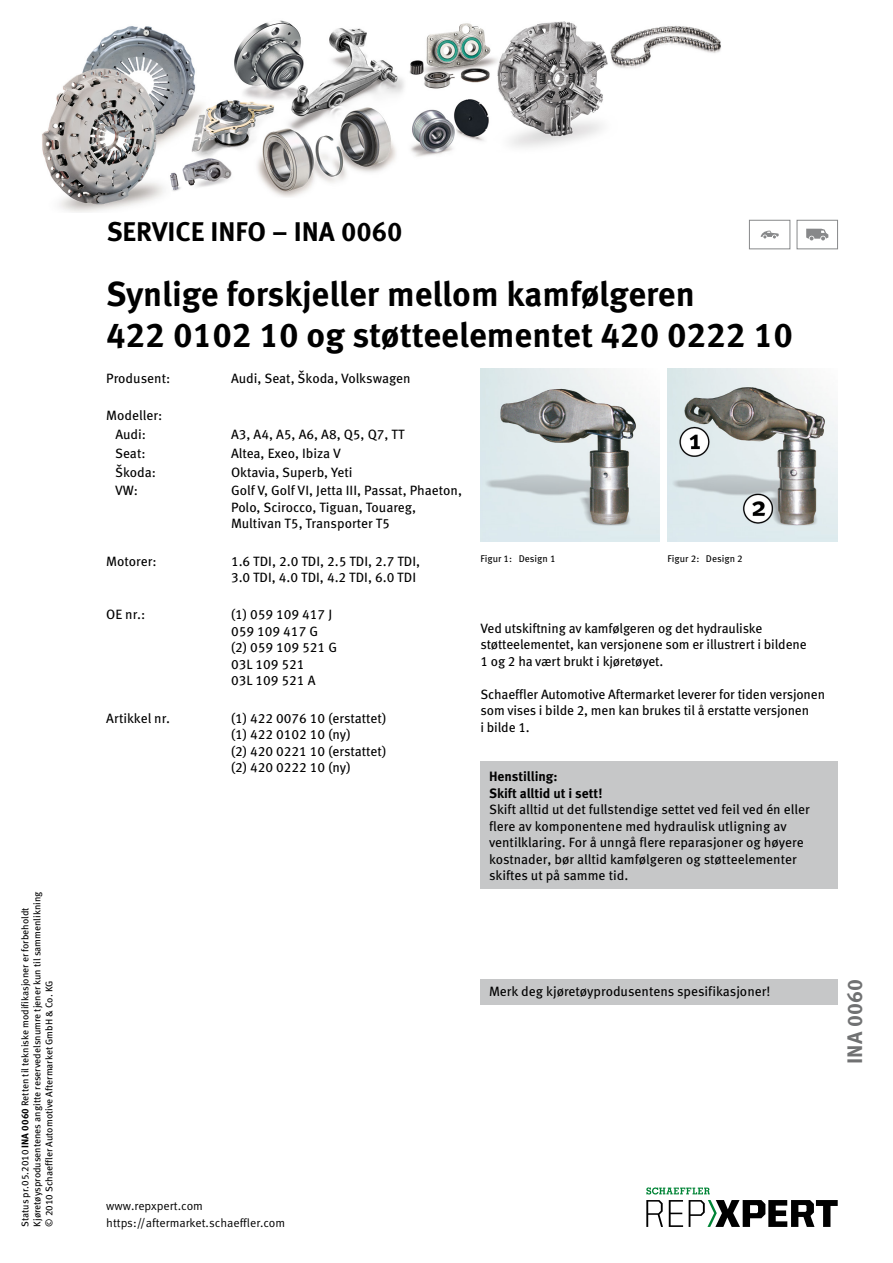
<style>
.page{position:relative;width:893px;height:1263px;background:#fff}
.page>*{position:absolute;margin:0;border:0;box-sizing:border-box;transform-origin:0 0}
.t1{font:700 34.5px/41.4px "Meta Pro";color:#000}
.t2{font:700 27px "Meta Pro";color:#000}
.t3{font:700 21px "Meta Pro";color:#707172}
.t4{font:13.5px/16.5px "Meta Pro";letter-spacing:-.005em;color:#000}
.t5{font:700 13.5px/16.5px "Meta Pro";color:#000}
.t6{font:12px/16.5px "Meta Pro Norm";color:#000}
.t7{font:9.75px/12px "Meta Pro";color:#000}
.s1{font-weight:700}
</style>
<div class="page">
<div style="left:480px;top:762px;width:358px;height:127px;background:#c6c7c8"></div>
<img style="left:480px;top:369px;width:179px;height:173px">
<img style="left:668px;top:369px;width:170px;height:173px">
<div style="left:480px;top:980px;width:358px;height:25px;background:#c6c7c8"></div>
<div style="left:749px;top:220px;width:41px;height:29px;border:1px solid #87888a"></div>
<svg style="left:761px;top:231px;width:18px;height:7px"></svg>
<div style="left:797px;top:220px;width:41px;height:29px;border:1px solid #87888a"></div>
<svg style="left:806px;top:229px;width:22px;height:11px"></svg>
<img style="left:42px;top:20px;width:679px;height:192px">
<svg style="left:646px;top:1200px;width:17px;height:27px"></svg>
<svg style="left:669px;top:1200px;width:14px;height:27px"></svg>
<svg style="left:689px;top:1200px;width:149px;height:27px"></svg>
<svg style="left:646px;top:1187px;width:64px;height:7px"></svg>
<p class="t7" style="left:19px;top:1227px;width:337px;rotate:-90deg">Status pr.05.2010 <span class="s1">INA 0060</span> Retten til tekniske modifikasjoner er forbeholdt<br>Kjøretøysprodusentenes angitte reservedelsnumre tjener kun til sammenlikning © 2010 Schaeffler Automotive Aftermarket GmbH &amp; Co. KG</p>
<h2 class="t2" style="left:107px;top:210px;width:297px">SERVICE INFO – INA 0060</h2>
<h1 class="t1" style="left:106px;top:271px;width:688px">Synlige forskjeller mellom kamfølgeren<br>422 0102 10 og støtteelementet 420 0222 10</h1>
<p class="t4" style="left:106px;top:369px;width:66px">Produsent:</p>
<p class="t4" style="left:231px;top:369px;width:181px">Audi, Seat, Škoda, Volkswagen</p>
<p class="t4" style="left:106px;top:405px;width:58px;line-height:18.8px;text-align:center">Modeller:<br>Audi:</p>
<p class="t4" style="left:231px;top:425px;width:175px">A3, A4, A5, A6, A8, Q5, Q7, TT</p>
<p class="t4" style="left:115px;top:444px;width:32px">Seat:</p>
<p class="t4" style="left:231px;top:444px;width:111px">Altea, Exeo, Ibiza V</p>
<p class="t4" style="left:115px;top:463px;width:42px">Škoda:</p>
<p class="t4" style="left:231px;top:463px;width:123px">Oktavia, Superb, Yeti</p>
<p class="t4" style="left:115px;top:481px;width:25px">VW:</p>
<p class="t4" style="left:231px;top:481px;width:232px">Golf V, Golf VI, Jetta III, Passat, Phaeton,<br>Polo, Scirocco, Tiguan, Touareg,<br>Multivan T5, Transporter T5</p>
<p class="t4" style="left:106px;top:552px;width:52px">Motorer:</p>
<p class="t4" style="left:231px;top:552px;width:191px">1.6 TDI, 2.0 TDI, 2.5 TDI, 2.7 TDI,<br>3.0 TDI, 4.0 TDI, 4.2 TDI, 6.0 TDI</p>
<p class="t4" style="left:106px;top:606px;width:41px">OE nr.:</p>
<p class="t4" style="left:231px;top:606px;width:108px">(1) 059 109 417 J<br>059 109 417 G (2) 059 109 521 G<br>03L 109 521<br>03L 109 521 A</p>
<p class="t4" style="left:106px;top:709px;width:65px">Artikkel nr.</p>
<p class="t4" style="left:231px;top:709px;width:157px">(1) 422 0076 10 (erstattet) (1) 422 0102 10 (ny)<br>(2) 420 0221 10 (erstattet) (2) 420 0222 10 (ny)</p>
<p class="t7" style="left:480px;top:552px;width:77px">Figur 1: Design 1</p>
<p class="t7" style="left:668px;top:552px;width:77px">Figur 2: Design 2</p>
<p class="t4" style="left:480px;top:619px;width:328px">Ved utskiftning av kamfølgeren og det hydrauliske støtteelementet, kan versjonene som er illustrert i bildene<br>1 og 2 ha vært brukt i kjøretøyet.</p>
<p class="t4" style="left:480px;top:685px;width:346px">Schaeffler Automotive Aftermarket leverer for tiden versjonen som vises i bilde 2, men kan brukes til å erstatte versjonen<br>i bilde 1.</p>
<p class="t5" style="left:489px;top:767px;width:115px">Henstilling:<br>Skift alltid ut i sett!</p>
<p class="t4" style="left:489px;top:800px;width:322px">Skift alltid ut det fullstendige settet ved feil ved én eller flere av komponentene med hydraulisk utligning av ventilklaring. For å unngå flere reparasjoner og høyere kostnader, bør alltid kamfølgeren og støtteelementer skiftes ut på samme tid.</p>
<p class="t4" style="left:489px;top:982px;width:283px">Merk deg kjøretøyprodusentens spesifikasjoner!</p>
<h3 class="t3" style="left:838px;top:1064px;width:86px;rotate:-90deg">INA 0060</h3>
<p class="t6" style="left:106px;top:1197px;width:180px">www.repxpert.com https://aftermarket.schaeffler.com</p>
</div>
